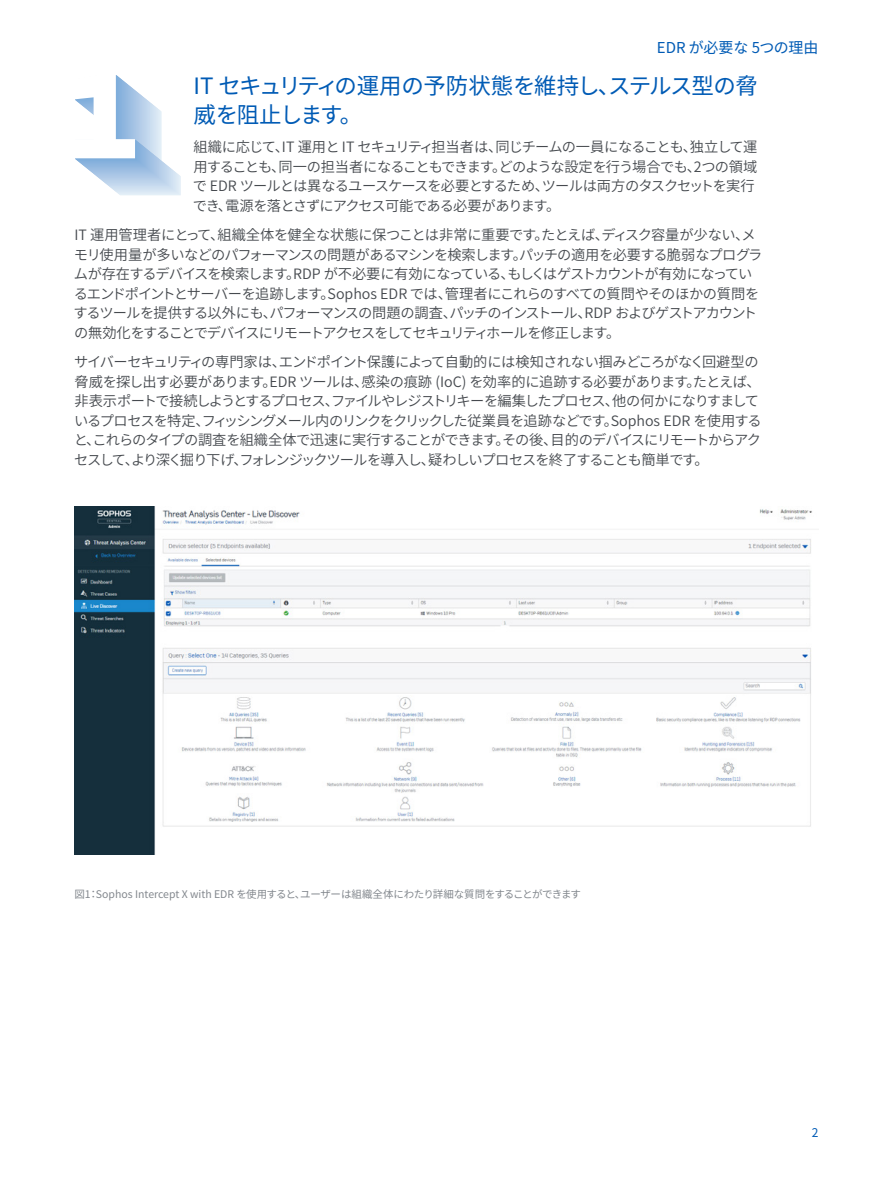
<style>
.page{position:relative;width:893px;height:1191px;background:#fff}
.page>*{position:absolute;margin:0;border:0;box-sizing:border-box;transform-origin:0 0}
.Subheading_1{font:22.5px/29.2px "Noto Sans CJ Kjp";letter-spacing:-.06em;color:#005bb5}
.t1{font:15px "Noto Sans CJ Kjp";color:#005bb5}
.Body_Copy{font:600 14.25px/19.5px "Noto Sans CJ Kjp";letter-spacing:-.065em;color:#464a4f}
.t2{font:12px "Noto Sans CJ Kjp";color:#005bb5}
.Sales_Address{font:10.5px "Noto Sans CJ Kjp";letter-spacing:-.01em;color:#83888e}
</style>
<div class="page">
<svg style="left:75px;top:75px;width:106px;height:120px"></svg>
<img style="left:74px;top:506px;width:738px;height:348px">
<p class="t1" style="left:657px;top:39px;width:163px">EDR が必要な 5つの理由</p>
<p class="Subheading_1" style="left:193px;top:72px;width:566px">IT セキュリティの運用の予防状態を維持し、ステルス型の脅威を阻止します。</p>
<p class="Body_Copy" style="left:193px;top:138px;width:566px">組織に応じて、IT 運用と IT セキュリティ担当者は、同じチームの一員になることも、独立して運用することも、同一の担当者になることもできます。どのような設定を行う場合でも、2つの領域で EDR ツールとは異なるユースケースを必要とするため、ツールは両方のタスクセットを実行でき、電源を落とさずにアクセス可能である必要があります。</p>
<p class="Body_Copy" style="left:74px;top:225px;width:690px">IT 運用管理者にとって、組織全体を健全な状態に保つことは非常に重要です。たとえば、ディスク容量が少ない、メモリ使用量が多いなどのパフォーマンスの問題があるマシンを検索します。パッチの適用を必要する脆弱なプログラムが存在するデバイスを検索します。RDP が不必要に有効になっている、もしくはゲストカウントが有効になっているエンドポイントとサーバーを追跡します。Sophos EDR では、管理者にこれらのすべての質問やそのほかの質問をするツールを提供する以外にも、パフォーマンスの問題の調査、パッチのインストール、RDP およびゲストアカウントの無効化をすることでデバイスにリモートアクセスをしてセキュリティホールを修正します。</p>
<p class="Body_Copy" style="left:74px;top:352px;width:689px">サイバーセキュリティの専門家は、エンドポイント保護によって自動的には検知されない掴みどころがなく回避型の脅威を探し出す必要があります。EDR ツールは、感染の痕跡 (IoC) を効率的に追跡する必要があります。たとえば、非表示ポートで接続しようとするプロセス、ファイルやレジストリキーを編集したプロセス、他の何かになりすましているプロセスを特定、フィッシングメール内のリンクをクリックした従業員を追跡などです。Sophos EDR を使用すると、これらのタイプの調査を組織全体で迅速に実行することができます。その後、目的のデバイスにリモートからアクセスして、より深く掘り下げ、フォレンジックツールを導入し、疑わしいプロセスを終了することも簡単です。</p>
<p class="Sales_Address" style="left:74px;top:888px;width:508px">図1：Sophos Intercept X with EDR を使用すると、ユーザーは組織全体にわたり詳細な質問をすることができます</p>
<p class="t2" style="left:812px;top:1125px;width:8px">2</p>
</div>
